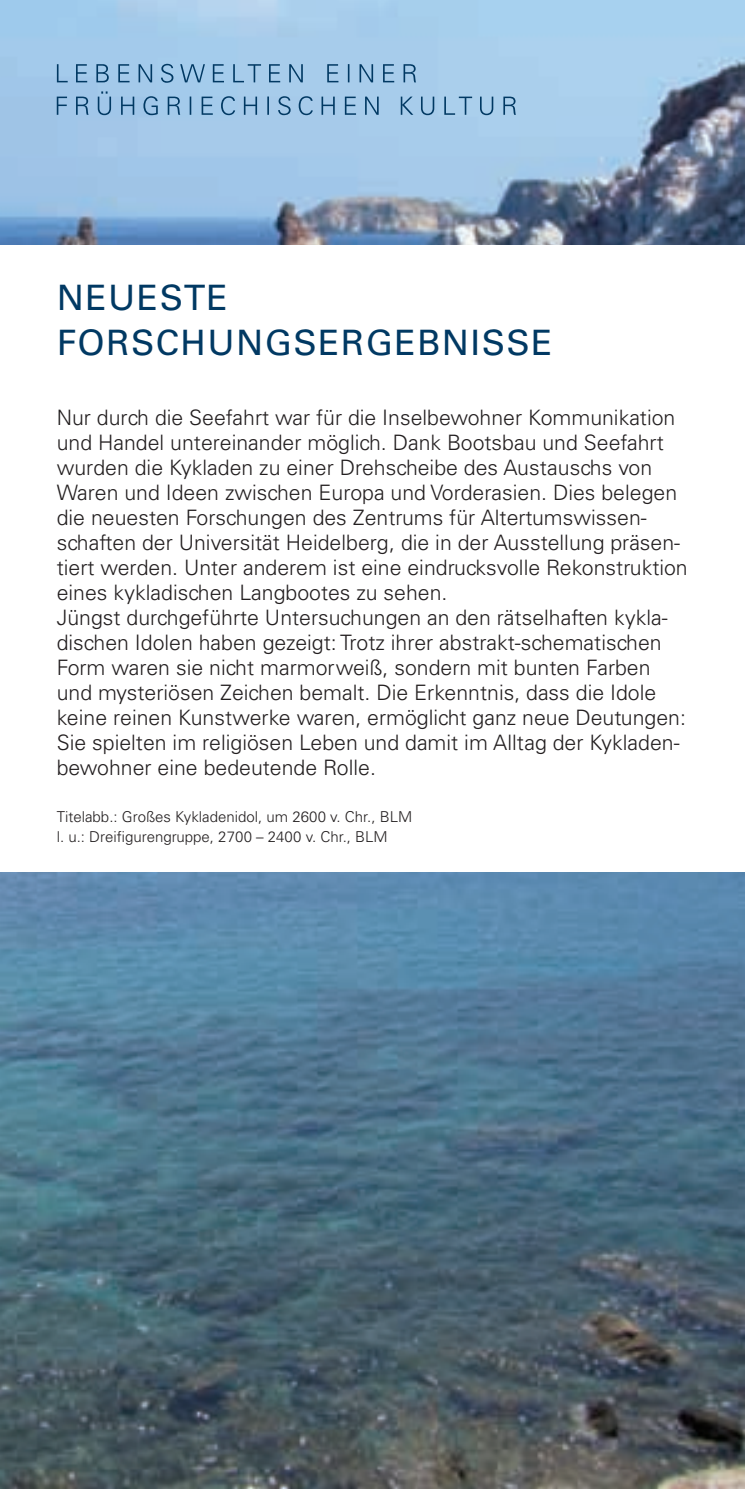
<style>
.page{position:relative;width:745px;height:1489px;background:#fff}
.page>*{position:absolute;margin:0;border:0;box-sizing:border-box;transform-origin:0 0}
.t1{font:35px/45px "Univers LT";letter-spacing:.04em;color:#013963}
.t2{font:300 21.25px/25px "Univers LT";color:#231f20}
.t3{font:300 15px/20px "Univers LT";color:#231f20}
</style>
<div class="page">
<img style="left:0;top:0;width:744px;height:244px">
<img style="left:0;top:872px;width:744px;height:616px">
<svg style="left:57px;top:91px;width:458px;height:24px;background:#8fb7d8"></svg>
<svg style="left:57px;top:64px;width:359px;height:19px;background:#87b0d2"></svg>
<h1 class="t1" style="left:57px;top:275px;width:497px">NEUESTE<br>FORSCH UNGSERGEBN ISSE</h1>
<p class="t2" style="left:57px;top:405px;width:632px">Nur durch die Seefahrt war für die Inselbewohner Kommunikation und Handel untereinander möglich. Dank Bootsbau und Seefahrt wurden die Kykladen zu einer Drehscheibe des Austauschs von Waren und Ideen zwischen Europa und Vorderasien. Dies belegen die neuesten Forschungen des Zentrums für Altertumswissen&shy;schaften der Universität Heidelberg, die in der Ausstellung präsen&shy;tiert werden. Unter anderem ist eine eindrucksvolle Rekonstruktion eines kykladischen Langbootes zu sehen.<br>Jüngst durchgeführte Untersuchungen an den rätselhaften kykla&shy;dischen Idolen haben gezeigt: Trotz ihrer abstrakt-schematischen Form waren sie nicht marmorweiß, sondern mit bunten Farben und mysteriösen Zeichen bemalt. Die Erkenntnis, dass die Idole keine reinen Kunstwerke waren, ermöglicht ganz neue Deutungen:<br>Sie spielten im religiösen Leben und damit im Alltag der Kykladen&shy;bewohner eine bedeutende Rolle.</p>
<p class="t3" style="left:57px;top:806px;width:357px">Titelabb.: Großes Kykladenidol, um 2600 v. Chr., BLM l. u.: Dreifigurengruppe, 2700 – 2400 v. Chr., BLM</p>
</div>
